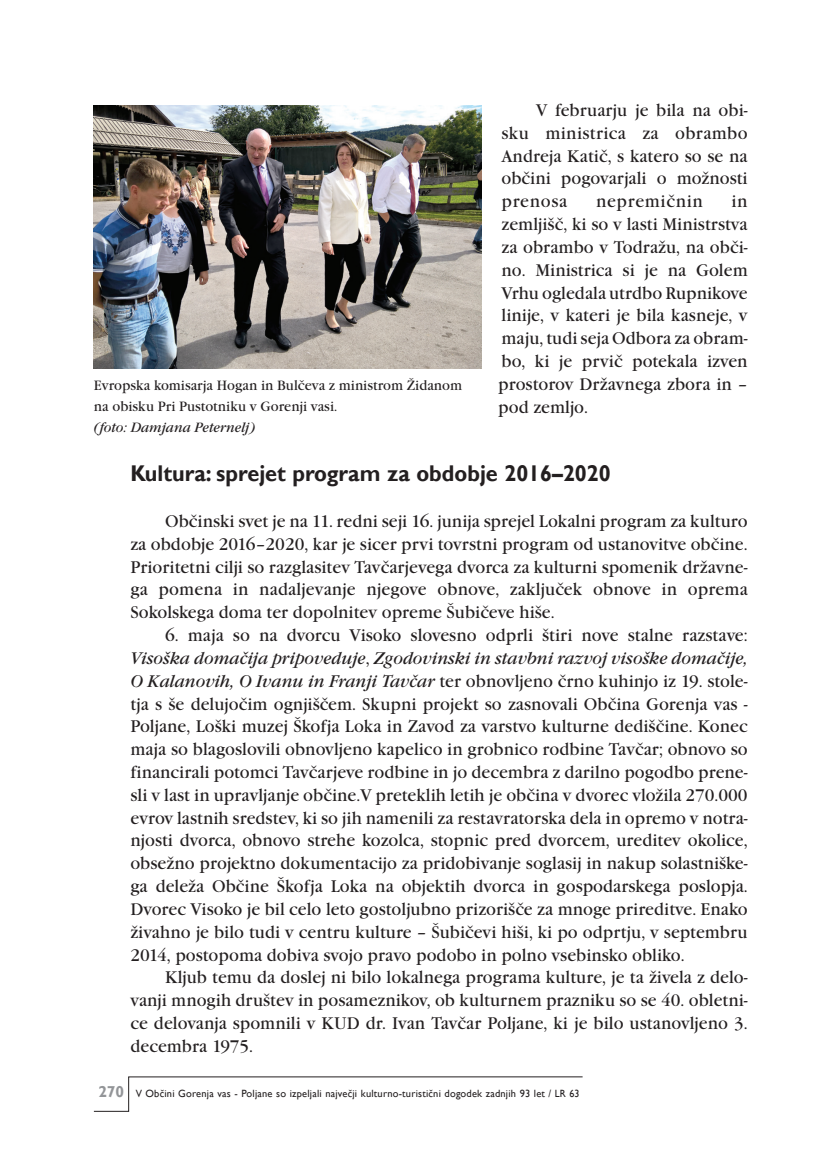
<style>
.page{position:relative;width:834px;height:1156px;background:#fff}
.page>*{position:absolute;margin:0;border:0;box-sizing:border-box;transform-origin:0 0}
.t1{font:700 22.75px "Gill Sans";color:#231f20;scale:.95 1}
.t2{font:17.5px/22.8px "Garamond Itc TEE";color:#231f20;text-align:justify;scale:.95 1}
.t3{font:17.5px "Garamond Itc TEE";letter-spacing:.04em;color:#231f20;scale:.95 1}
.t4{font:14px/21px "Garamond Itc TEE";color:#231f20;scale:.95 1}
.t5{font:italic 14px "Garamond Itc TEE";color:#231f20;scale:.95 1}
.t6{font:10.5px "Gill Sans";letter-spacing:.02em;color:#231f20}
.s1{font-style:italic}
.s2{font-weight:700;font-size:15.75px;color:#939598}
</style>
<div class="page">
<svg style="left:94px;top:1076px;width:488px;height:35px"></svg>
<img style="left:94px;top:105px;width:387px;height:263px">
<p class="t4" style="left:94px;top:375px;width:389px">Evropska komisarja Hogan in Bulčeva z ministrom Židanom na obisku Pri Pustotniku v Gorenji vasi.</p>
<p class="t5" style="left:94px;top:419px;width:171px">(foto: Damjana Peternelj)</p>
<p class="t2" style="left:501px;top:99px;width:260px;text-indent:35px">V februarju je bila na obi&shy;sku ministrica za obrambo Andreja Katič, s katero so se na občini pogovarjali o možnosti prenosa</p>
<p class="t3" style="left:595px;top:192px;width:114px">nepremičnin</p>
<p class="t2" style="left:498px;top:190px;width:264px;text-indent:233px">in zemljišč, ki so v lasti Ministrstva za obrambo v Todražu, na obči&shy;no. Ministrica si je na Golem Vrhu ogledala utrdbo Rupnikove linije, v kateri je bila kasneje, v maju, tudi seja Odbora za obram&shy;bo, ki je prvič potekala izven prostorov Državnega zbora in – pod zemljo.</p>
<h1 class="t1" style="left:130px;top:460px;width:507px">Kultura: sprejet program za obdobje 2016–2020</h1>
<p class="t2" style="left:130px;top:510px;width:651px;text-indent:35px">Občinski svet je na 11. redni seji 16. junija sprejel Lokalni program za kulturo za obdobje 2016–2020, kar je sicer prvi tovrstni program od ustanovitve občine.<br>Prioritetni cilji so razglasitev Tavčarjevega dvorca za kulturni spomenik državne&shy;ga pomena in nadaljevanje njegove obnove, zaključek obnove in oprema Sokolskega doma ter dopolnitev opreme Šubičeve hiše.</p>
<p class="t2" style="left:130px;top:624px;width:651px;text-indent:35px">6. maja so na dvorcu Visoko slovesno odprli štiri nove stalne razstave:<br><span class="s1">Visoška domačija pripoveduje</span>, <span class="s1">Zgodovinski in stavbni razvoj visoške domačije, O Kalanovih, O Ivanu in Franji Tavčar</span> ter obnovljeno črno kuhinjo iz 19. stole&shy;tja s še delujočim ognjiščem. Skupni projekt so zasnovali Občina Gorenja vas - Poljane, Loški muzej Škofja Loka in Zavod za varstvo kulturne dediščine. Konec maja so blagoslovili obnovljeno kapelico in grobnico rodbine Tavčar; obnovo so financirali potomci Tavčarjeve rodbine in jo decembra z darilno pogodbo prene&shy;sli v last in upravljanje občine.V preteklih letih je občina v dvorec vložila 270.000 evrov lastnih sredstev, ki so jih namenili za restavratorska dela in opremo v notra&shy;njosti dvorca, obnovo strehe kozolca, stopnic pred dvorcem, ureditev okolice, obsežno projektno dokumentacijo za pridobivanje soglasij in nakup solastniške&shy;ga deleža Občine Škofja Loka na objektih dvorca in gospodarskega poslopja.<br>Dvorec Visoko je bil celo leto gostoljubno prizorišče za mnoge prireditve. Enako živahno je bilo tudi v centru kulture – Šubičevi hiši, ki po odprtju, v septembru 2014, postopoma dobiva svojo pravo podobo in polno vsebinsko obliko.</p>
<p class="t2" style="left:130px;top:966px;width:651px;text-indent:35px">Kljub temu da doslej ni bilo lokalnega programa kulture, je ta živela z delo&shy;vanji mnogih društev in posameznikov, ob kulturnem prazniku so se 40. obletni&shy;ce delovanja spomnili v KUD dr. Ivan Tavčar Poljane, ki je bilo ustanovljeno 3. decembra 1975.</p>
<p class="t6" style="left:98px;top:1087px;width:482px"><span class="s2">270</span> V Občini Gorenja vas - Poljane so izpeljali največji kulturno-turistični dogodek zadnjih 93 let / LR 63</p>
</div>
